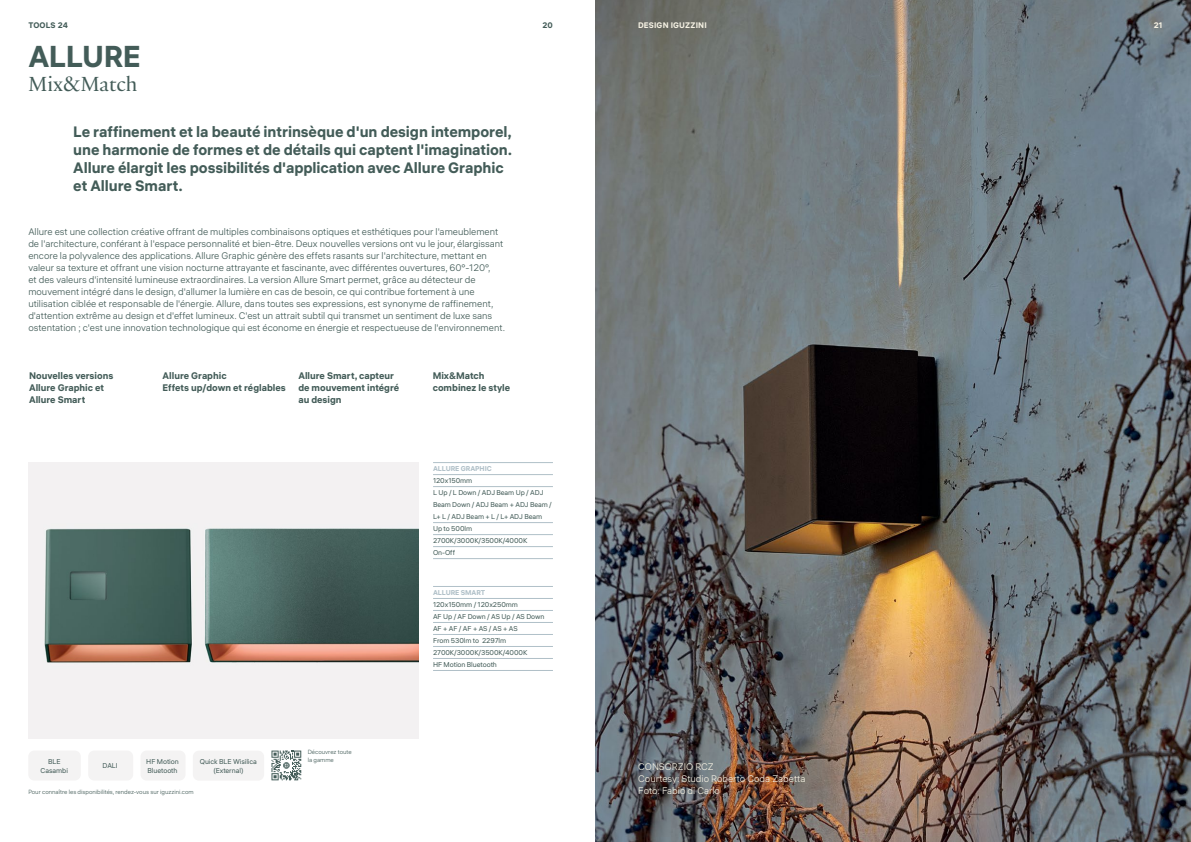
<style>
.page{position:relative;width:1191px;height:842px;background:#fff}
.page>*{position:absolute;margin:0;border:0;box-sizing:border-box;transform-origin:0 0}
.t1{font:700 30px "ALS Hauss";letter-spacing:-.015em;color:#435c58}
.t2{font:22px "Practice";letter-spacing:-.005em;color:#435c58}
.t3{font:700 15px/18px "ALS Hauss";letter-spacing:-.005em;color:#435c58}
.t4{font:9.5px/12px "ALS Hauss";color:#435c58}
.t5{font:700 9.5px/12px "ALS Hauss";color:#435c58}
.t6{font:9.5px/12px "ALS Hauss";color:#f5f1e3}
.t7{font:700 8px "ALS Hauss";letter-spacing:.02em;color:#f5f1e3}
.t8{font:700 8px "ALS Hauss";letter-spacing:.02em;color:#435c58}
.t9{font:7px/12px "ALS Hauss";letter-spacing:-.01em;color:#435c58}
.t10{font:700 7px "ALS Hauss";letter-spacing:-.01em;color:#b0c0c8}
.t11{font:6px/7.2px "ALS Hauss";color:#435c58}
</style>
<div class="page">
<img style="left:595px;top:0;width:596px;height:842px">
<hr style="left:433px;top:462px;width:120px;height:1px;background:#b0c0c8">
<hr style="left:433px;top:474px;width:120px;height:1px;background:#b0c0c8">
<hr style="left:433px;top:486px;width:120px;height:1px;background:#b0c0c8">
<hr style="left:433px;top:522px;width:120px;height:1px;background:#b0c0c8">
<hr style="left:433px;top:534px;width:120px;height:1px;background:#b0c0c8">
<hr style="left:433px;top:546px;width:120px;height:1px;background:#b0c0c8">
<hr style="left:433px;top:558px;width:120px;height:1px;background:#b0c0c8">
<hr style="left:433px;top:586px;width:120px;height:1px;background:#b0c0c8">
<hr style="left:433px;top:598px;width:120px;height:1px;background:#b0c0c8">
<hr style="left:433px;top:610px;width:120px;height:1px;background:#b0c0c8">
<hr style="left:433px;top:622px;width:120px;height:1px;background:#b0c0c8">
<hr style="left:433px;top:634px;width:120px;height:1px;background:#b0c0c8">
<hr style="left:433px;top:646px;width:120px;height:1px;background:#b0c0c8">
<hr style="left:433px;top:658px;width:120px;height:1px;background:#b0c0c8">
<hr style="left:433px;top:670px;width:120px;height:1px;background:#b0c0c8">
<img style="left:28px;top:463px;width:390px;height:276px">
<div style="left:28px;top:750px;width:53px;height:30px;background:#f4f3f3;border-radius:6px"></div>
<div style="left:141px;top:750px;width:44px;height:30px;background:#f4f3f3;border-radius:6px"></div>
<div style="left:88px;top:750px;width:45px;height:30px;background:#f4f3f3;border-radius:6px"></div>
<div style="left:193px;top:751px;width:71px;height:30px;background:#f4f3f3;border-radius:6px"></div>
<svg style="left:271px;top:750px;width:30px;height:30px"></svg>
<p class="t8" style="left:28px;top:21px;width:41px">TOOLS 24</p>
<p class="t8" style="left:542px;top:21px;width:12px">20</p>
<h1 class="t1" style="left:28px;top:37px;width:114px">ALLURE</h1>
<h2 class="t2" style="left:28px;top:70px;width:111px">Mix&amp;Match</h2>
<h3 class="t3" style="left:73px;top:123px;width:440px">Le raffinement et la beauté intrinsèque d'un design intemporel, une harmonie de formes et de détails qui captent l'imagination.<br>Allure élargit les possibilités d'application avec Allure Graphic et Allure Smart.</h3>
<p class="t4" style="left:28px;top:225px;width:478px">Allure est une collection créative offrant de multiples combinaisons optiques et esthétiques pour l'ameublement de l'architecture, conférant à l'espace personnalité et bien-être. Deux nouvelles versions ont vu le jour, élargissant encore la polyvalence des applications. Allure Graphic génère des effets rasants sur l'architecture, mettant en valeur sa texture et offrant une vision nocturne attrayante et fascinante, avec différentes ouvertures, 60°-120°,<br>et des valeurs d'intensité lumineuse extraordinaires. La version Allure Smart permet, grâce au détecteur de mouvement intégré dans le design, d'allumer la lumière en cas de besoin, ce qui contribue fortement à une utilisation ciblée et responsable de l'énergie. Allure, dans toutes ses expressions, est synonyme de raffinement, d'attention extrême au design et d'effet lumineux. C'est un attrait subtil qui transmet un sentiment de luxe sans ostentation ; c'est une innovation technologique qui est économe en énergie et respectueuse de l'environnement.</p>
<p class="t5" style="left:29px;top:369px;width:86px">Nouvelles versions<br>Allure Graphic et<br>Allure Smart</p>
<p class="t5" style="left:163px;top:369px;width:125px">Allure Graphic<br>Effets up/down et réglables</p>
<p class="t5" style="left:298px;top:369px;width:102px">Allure Smart, capteur de mouvement intégré au design</p>
<p class="t5" style="left:433px;top:369px;width:79px">Mix&amp;Match combinez le style</p>
<p class="t9" style="left:103px;top:760px;width:17px">DALI</p>
<p class="t9" style="left:200px;top:757px;width:59px;line-height:9px;text-align:center">Quick BLE Wisilica (External)</p>
<p class="t9" style="left:41px;top:757px;width:29px;line-height:9px;text-align:center">BLE<br>Casambi</p>
<p class="t9" style="left:146px;top:757px;width:34px;line-height:9px">HF Motion<br>Bluetooth</p>
<p class="t11" style="left:28px;top:788px;width:167px">Pour connaître les disponibilités, rendez-vous sur iguzzini.com</p>
<p class="t11" style="left:308px;top:749px;width:46px">Découvrez toute la gamme</p>
<p class="t10" style="left:433px;top:464px;width:60px">ALLURE GRAPHIC</p>
<p class="t9" style="left:433px;top:474px;width:120px">120x150mm<br>L Up / L Down / ADJ Beam Up / ADJ<br>Beam Down / ADJ Beam + ADJ Beam /<br>L+ L / ADJ Beam + L / L+ ADJ Beam<br>Up to 500lm<br>2700K/3000K/3500K/4000K<br>On-Off</p>
<p class="t10" style="left:433px;top:588px;width:54px">ALLURE SMART</p>
<p class="t9" style="left:433px;top:598px;width:113px">120x150mm / 120x250mm<br>AF Up / AF Down / AS Up / AS Down<br>AF + AF / AF + AS / AS + AS<br>From 530lm to 2297lm<br>2700K/3000K/3500K/4000K<br>HF Motion Bluetooth</p>
<p class="t7" style="left:638px;top:21px;width:70px">DESIGN IGUZZINI</p>
<p class="t6" style="left:638px;top:761px;width:169px">CONSORZIO RCZ<br>Courtesy: Studio Roberto Coda Zabetta<br>Foto: Fabio di Carlo</p>
<p class="t7" style="left:1153px;top:21px;width:10px">21</p>
</div>
